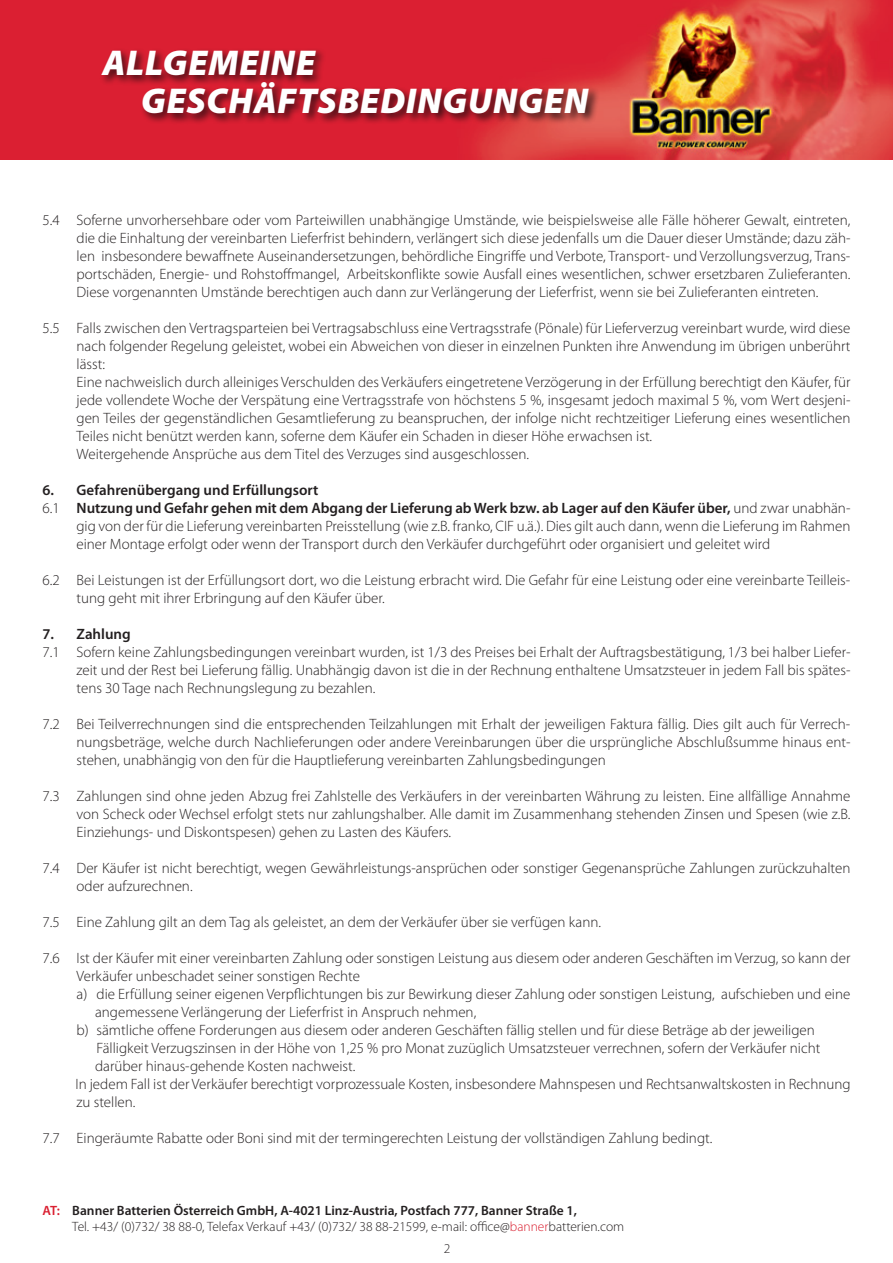
<style>
.page{position:relative;width:893px;height:1263px;background:#fff}
.page>*{position:absolute;margin:0;border:0;box-sizing:border-box;transform-origin:0 0}
.t1{font:italic 900 36px/37.5px "Myriad Pro";letter-spacing:.02em;color:#fff}
.t2{font:300 15px/18px "Myriad Pro";color:#231f20;text-align:justify}
.t3{font:600 15px "Myriad Pro";color:#231f20}
.t4{font:300 13.5px/16.2px "Myriad Pro";color:#231f20}
.s1{font-weight:300}
.s2{font-weight:600;color:#da2031}
.s3{font-weight:600}
.s4{color:#da2031}
</style>
<div class="page">
<img style="left:0;top:0;width:893px;height:159px">
<div style="left:99px;top:48px;width:501px;height:77px;background:#110a0c;opacity:.75"></div>
<h1 class="t1" style="left:141px;top:43px;width:449px;text-indent:-39px">ALLGEMEINE<br>GESCHÄFTSBEDINGUNGEN</h1>
<p class="t2" style="left:77px;top:210px;width:775px;text-indent:-34px">5.4 Soferne unvorhersehbare oder vom Parteiwillen unabhängige Umstände, wie beispielsweise alle Fälle höherer Gewalt, eintreten, die die Einhaltung der vereinbarten Lieferfrist behindern, verlängert sich diese jedenfalls um die Dauer dieser Umstände; dazu zäh&shy;len insbesondere bewaffnete Auseinandersetzungen, behördliche Eingriffe und Verbote, Transport- und Verzollungsverzug, Trans&shy;portschäden, Energie- und Rohstoffmangel, Arbeitskonflikte sowie Ausfall eines wesentlichen, schwer ersetzbaren Zulieferanten.<br>Diese vorgenannten Umstände berechtigen auch dann zur Verlängerung der Lieferfrist, wenn sie bei Zulieferanten eintreten.</p>
<p class="t2" style="left:77px;top:318px;width:775px;text-align:left;text-indent:-34px">5.5 Falls zwischen den Vertragsparteien bei Vertragsabschluss eine Vertragsstrafe (Pönale) für Lieferverzug vereinbart wurde, wird diese nach folgender Regelung geleistet, wobei ein Abweichen von dieser in einzelnen Punkten ihre Anwendung im übrigen unberührt lässt:<br>Eine nachweislich durch alleiniges Verschulden des Verkäufers eingetretene Verzögerung in der Erfüllung berechtigt den Käufer, für jede vollendete Woche der Verspätung eine Vertragsstrafe von höchstens 5 %, insgesamt jedoch maximal 5 %, vom Wert desjeni&shy;gen Teiles der gegenständlichen Gesamtlieferung zu beanspruchen, der infolge nicht rechtzeitiger Lieferung eines wesentlichen Teiles nicht benützt werden kann, soferne dem Käufer ein Schaden in dieser Höhe erwachsen ist.<br>Weitergehende Ansprüche aus dem Titel des Verzuges sind ausgeschlossen.</p>
<p class="t3" style="left:43px;top:480px;width:277px">6. Gefahrenübergang und Erfüllungsort</p>
<p class="t3" style="left:43px;top:498px;width:809px"><span class="s1">6.1</span> Nutzung und Gefahr gehen mit dem Abgang der Lieferung ab Werk bzw. ab Lager auf den Käufer über, <span class="s1">und zwar unabhän-</span></p>
<p class="t2" style="left:77px;top:516px;width:775px">gig von der für die Lieferung vereinbarten Preisstellung (wie z.B. franko, CIF u.ä.). Dies gilt auch dann, wenn die Lieferung im Rahmen</p>
<p class="t2" style="left:77px;top:534px;width:695px">einer Montage erfolgt oder wenn der Transport durch den Verkäufer durchgeführt oder organisiert und geleitet wird</p>
<p class="t2" style="left:77px;top:570px;width:775px;text-indent:-34px">6.2 Bei Leistungen ist der Erfüllungsort dort, wo die Leistung erbracht wird. Die Gefahr für eine Leistung oder eine vereinbarte Teilleis&shy;tung geht mit ihrer Erbringung auf den Käufer über.</p>
<p class="t3" style="left:43px;top:624px;width:90px">7. Zahlung</p>
<p class="t2" style="left:77px;top:642px;width:775px;text-indent:-34px">7.1 Sofern keine Zahlungsbedingungen vereinbart wurden, ist 1/3 des Preises bei Erhalt der Auftragsbestätigung, 1/3 bei halber Liefer&shy;zeit und der Rest bei Lieferung fällig. Unabhängig davon ist die in der Rechnung enthaltene Umsatzsteuer in jedem Fall bis spätes&shy;tens 30 Tage nach Rechnungslegung zu bezahlen.</p>
<p class="t2" style="left:77px;top:714px;width:775px;text-indent:-34px">7.2 Bei Teilverrechnungen sind die entsprechenden Teilzahlungen mit Erhalt der jeweiligen Faktura fällig. Dies gilt auch für Verrech&shy;nungsbeträge, welche durch Nachlieferungen oder andere Vereinbarungen über die ursprüngliche Abschlußsumme hinaus ent&shy;stehen, unabhängig von den für die Hauptlieferung vereinbarten Zahlungsbedingungen</p>
<p class="t2" style="left:77px;top:786px;width:775px;text-indent:-34px">7.3 Zahlungen sind ohne jeden Abzug frei Zahlstelle des Verkäufers in der vereinbarten Währung zu leisten. Eine allfällige Annahme von Scheck oder Wechsel erfolgt stets nur zahlungshalber. Alle damit im Zusammenhang stehenden Zinsen und Spesen (wie z.B.<br>Einziehungs- und Diskontspesen) gehen zu Lasten des Käufers.</p>
<p class="t2" style="left:77px;top:858px;width:775px;text-indent:-34px">7.4 Der Käufer ist nicht berechtigt, wegen Gewährleistungs-ansprüchen oder sonstiger Gegenansprüche Zahlungen zurückzuhalten oder aufzurechnen.</p>
<p class="t2" style="left:43px;top:912px;width:560px">7.5 Eine Zahlung gilt an dem Tag als geleistet, an dem der Verkäufer über sie verfügen kann.</p>
<p class="t2" style="left:43px;top:948px;width:809px">7.6 Ist der Käufer mit einer vereinbarten Zahlung oder sonstigen Leistung aus diesem oder anderen Geschäften im Verzug, so kann der</p>
<p class="t2" style="left:77px;top:966px;width:285px">Verkäufer unbeschadet seiner sonstigen Rechte</p>
<p class="t2" style="left:77px;top:984px;width:775px">a) die Erfüllung seiner eigenen Verpflichtungen bis zur Bewirkung dieser Zahlung oder sonstigen Leistung, aufschieben und eine</p>
<p class="t2" style="left:95px;top:1002px;width:383px">angemessene Verlängerung der Lieferfrist in Anspruch nehmen,</p>
<p class="t2" style="left:77px;top:1020px;width:740px">b) sämtliche offene Forderungen aus diesem oder anderen Geschäften fällig stellen und für diese Beträge ab der jeweiligen</p>
<p class="t2" style="left:97px;top:1038px;width:725px">Fälligkeit Verzugszinsen in der Höhe von 1,25 % pro Monat zuzüglich Umsatzsteuer verrechnen, sofern der Verkäufer nicht</p>
<p class="t2" style="left:95px;top:1056px;width:262px">darüber hinaus-gehende Kosten nachweist.</p>
<p class="t2" style="left:75px;top:1074px;width:777px">In jedem Fall ist der Verkäufer berechtigt vorprozessuale Kosten, insbesondere Mahnspesen und Rechtsanwaltskosten in Rechnung</p>
<p class="t2" style="left:77px;top:1092px;width:60px">zu stellen.</p>
<p class="t2" style="left:43px;top:1128px;width:671px">7.7 Eingeräumte Rabatte oder Boni sind mit der termingerechten Leistung der vollständigen Zahlung bedingt.</p>
<p class="t4" style="left:72px;top:1202px;width:553px;text-indent:-30px"><span class="s2">AT:</span> <span class="s3">Banner Batterien Österreich GmbH, A-4021 Linz-Austria, Postfach 777, Banner Straße 1,<br></span>Tel. +43/ (0)732/ 38 88-0, Telefax Verkauf +43/ (0)732/ 38 88-21599, e-mail: office@<span class="s4">banner</span>batterien.com</p>
<p class="t4" style="left:444px;top:1240px;width:8px">2</p>
</div>
